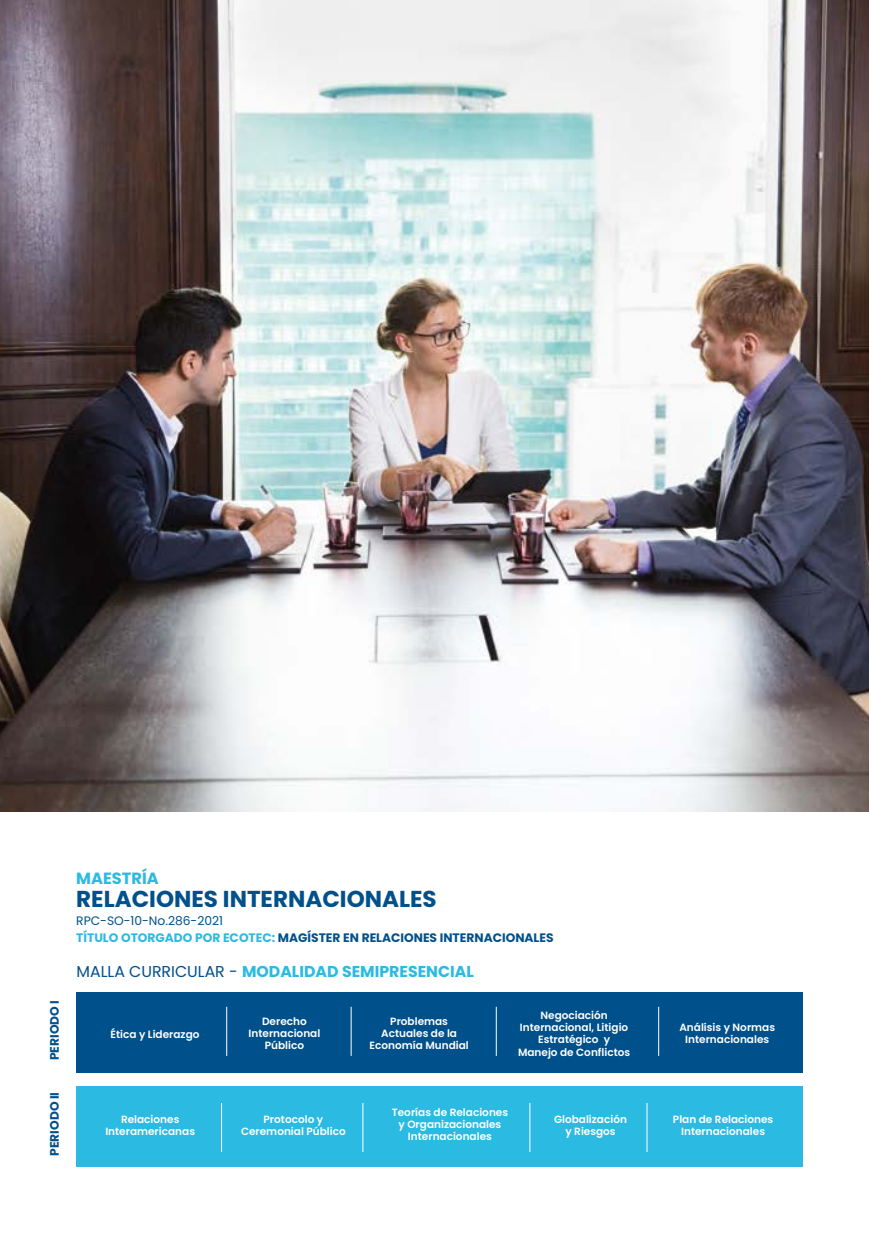
<style>
.page{position:relative;width:869px;height:1241px;background:#fff}
.page>*{position:absolute;margin:0;border:0;box-sizing:border-box;transform-origin:0 0}
.t1{font:700 22.93px "Poppins";color:#00508b}
.t2{font:700 16.28px "Poppins";color:#2bbae2}
.t3{font:700 15.75px "Poppins";color:#2bbae2}
.t4{font:700 12.25px/17.5px "Poppins";color:#00508b}
.t5{font:600 10.5px/12.2px "Poppins";color:#fff;text-align:center}
.s1{font-weight:400}
.s2{color:#2bbae2}
.s3{font-weight:400;color:#00508b}
</style>
<div class="page">
<div style="left:76px;top:992px;width:726px;height:80px;background:#00508b"></div>
<div style="left:76px;top:1086px;width:726px;height:80px;background:#2bbae2"></div>
<hr style="left:226px;top:1006px;width:1px;height:49px;background:#fff">
<hr style="left:221px;top:1102px;width:1px;height:49px;background:#fff">
<hr style="left:350px;top:1006px;width:1px;height:49px;background:#fff">
<hr style="left:362px;top:1102px;width:1px;height:49px;background:#fff">
<hr style="left:495px;top:1006px;width:1px;height:49px;background:#fff">
<hr style="left:529px;top:1102px;width:1px;height:49px;background:#fff">
<hr style="left:658px;top:1006px;width:1px;height:49px;background:#fff">
<hr style="left:646px;top:1102px;width:1px;height:49px;background:#fff">
<img style="left:0;top:0;width:868px;height:811px">
<p class="t4" style="left:46px;top:1060px;width:62px;rotate:-90deg">PERIODO I</p>
<p class="t4" style="left:46px;top:1155px;width:65px;rotate:-90deg">PERIODO II</p>
<h2 class="t2" style="left:76px;top:869px;width:84px">MAESTRÍA</h2>
<h1 class="t1" style="left:76px;top:885px;width:362px">RELACIONES INTERNACIONALES</h1>
<p class="t4" style="left:76px;top:911px;width:478px"><span class="s1">RPC-SO-10-No.286-2021<br></span><span class="s2">TÍTULO OTORGADO POR ECOTEC:</span> MAGÍSTER EN RELACIONES INTERNACIONALES</p>
<h3 class="t3" style="left:76px;top:962px;width:398px"><span class="s3">MALLA CURRICULAR -</span> MODALIDAD SEMIPRESENCIAL</h3>
<p class="t5" style="left:110px;top:1027px;width:90px">Ética y Liderazgo</p>
<p class="t5" style="left:248px;top:1014px;width:73px">Derecho<br>Internacional<br>Público</p>
<p class="t5" style="left:517px;top:1008px;width:114px">Negociación<br>Internacional, Litigio<br>Estratégico y<br>Manejo de Conflictos</p>
<p class="t5" style="left:369px;top:1014px;width:101px">Problemas<br>Actuales de la<br>Economía Mundial</p>
<p class="t5" style="left:679px;top:1021px;width:97px">Análisis y Normas<br>Internacionales</p>
<p class="t5" style="left:105px;top:1112px;width:91px">Relaciones<br>Interamericanas</p>
<p class="t5" style="left:241px;top:1112px;width:106px">Protocolo y<br>Ceremonial Público</p>
<p class="t5" style="left:391px;top:1105px;width:118px">Teorías de Relaciones y Organizacionales<br>Internacionales</p>
<p class="t5" style="left:554px;top:1112px;width:74px">Globalización y Riesgos</p>
<p class="t5" style="left:672px;top:1112px;width:102px">Plan de Relaciones<br>Internacionales</p>
</div>
